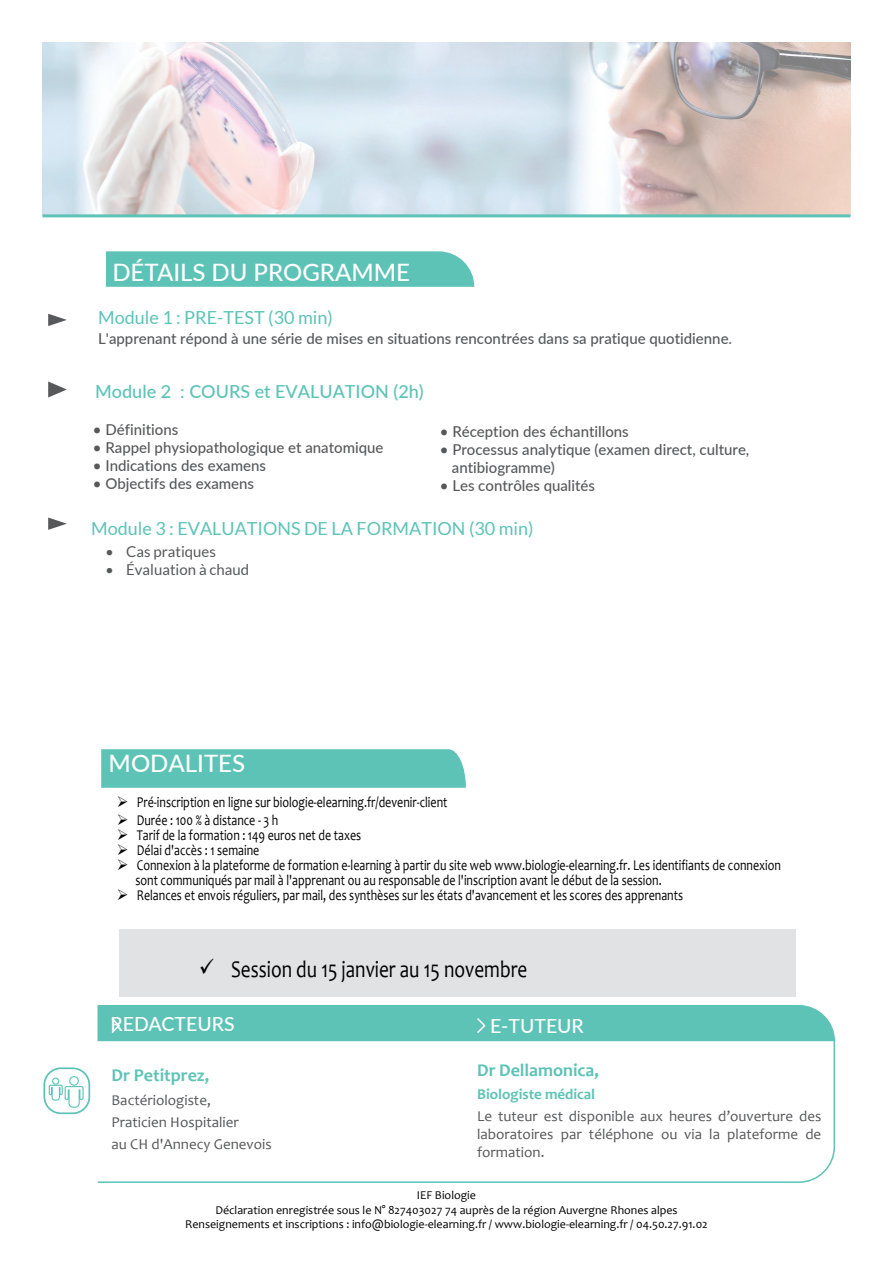
<style>
.page{position:relative;width:893px;height:1263px;background:#fff}
.page>*{position:absolute;margin:0;border:0;box-sizing:border-box;transform-origin:0 0}
.t1{font:24px "Candara";color:#000;scale:.8 1}
.t2{font:500 24px "Lato";color:#fff}
.t3{font:500 19.5px "Lato";color:#fff}
.t4{font:18px "Lato";color:#5cc3b6}
.t5{font:500 18px "Lato";color:#5cc3b6}
.t6{font:700 18px "Candara";color:#5cc3b6}
.t7{font:700 18px "Candara";color:#5dc4b6}
.t8{font:15px/15px "Candara";color:#000;scale:.8 1}
.t9{font:500 15px/18px "Lato";color:#57585a}
.t10{font:15px/22.2px "Candara";color:#57585a}
.t11{font:15px "Lato";color:#57585a}
.t12{font:12px/14.4px "Candara";color:#000;text-align:center}
.s1{font-weight:700;color:#5cc3b6}
</style>
<div class="page">
<div style="left:119px;top:929px;width:677px;height:67px;background:#e1e2e4"></div>
<img style="left:43px;top:43px;width:807px;height:171px">
<svg style="left:97px;top:1033px;width:739px;height:150px"></svg>
<svg style="left:106px;top:251px;width:368px;height:36px;background:#61c5b8"></svg>
<hr style="left:43px;top:214px;width:807px;height:3px;background:#5cc3b6">
<div style="left:97px;top:1005px;width:737px;height:36px;background:#5cc3b6"></div>
<svg style="left:48px;top:314px;width:19px;height:12px"></svg>
<svg style="left:48px;top:381px;width:19px;height:16px"></svg>
<svg style="left:48px;top:517px;width:19px;height:13px"></svg>
<div style="left:43px;top:1067px;width:47px;height:47px;border:2px solid #5cc3b6;border-radius:17px"></div>
<div style="left:69px;top:1076px;width:10px;height:10px;border:1px solid #5cc3b6;border-radius:50%"></div>
<div style="left:52px;top:1077px;width:7px;height:8px;border:1px solid #5cc3b6;border-radius:50%"></div>
<svg style="left:48px;top:1078px;width:36px;height:30px"></svg>
<div style="left:101px;top:749px;width:365px;height:39px;background:#5cc3b6"></div>
<p class="t2" style="left:112px;top:255px;width:299px">DÉTAILS DU PROGRAMME</p>
<p class="t4" style="left:98px;top:307px;width:236px">Module 1 : PRE-TEST (30 min)</p>
<p class="t9" style="left:98px;top:329px;width:635px">L'apprenant répond à une série de mises en situations rencontrées dans sa pratique quotidienne.</p>
<p class="t5" style="left:95px;top:378px;width:330px">Module 2 : COURS et EVALUATION (2h)</p>
<p class="t9" style="left:440px;top:421px;width:190px">• Réception des échantillons</p>
<p class="t9" style="left:452px;top:439px;width:299px;text-indent:-12px">• Processus analytique (examen direct, culture, antibiogramme)</p>
<p class="t9" style="left:440px;top:475px;width:157px">• Les contrôles qualités</p>
<p class="t4" style="left:91px;top:519px;width:444px">Module 3 : EVALUATIONS DE LA FORMATION (30 min)</p>
<p class="t11" style="left:106px;top:544px;width:111px">• Cas pratiques</p>
<p class="t11" style="left:106px;top:562px;width:144px">• Évaluation à chaud</p>
<p class="t9" style="left:93px;top:420px;width:87px">• Définitions</p>
<p class="t9" style="left:93px;top:438px;width:292px">• Rappel physiopathologique et anatomique</p>
<p class="t9" style="left:93px;top:456px;width:174px">• Indications des examens</p>
<p class="t9" style="left:93px;top:474px;width:163px">• Objectifs des examens</p>
<h1 class="t2" style="left:109px;top:746px;width:138px">MODALITES</h1>
<p class="t8" style="left:117px;top:795px;width:415px">➢ Pré-inscription en ligne sur biologie-elearning.fr/devenir-client</p>
<p class="t8" style="left:117px;top:813px;width:204px">➢ Durée : 100 % à distance - 3 h</p>
<p class="t8" style="left:117px;top:828px;width:307px">➢ Tarif de la formation : 149 euros net de taxes</p>
<p class="t8" style="left:117px;top:843px;width:180px">➢ Délai d'accès : 1 semaine</p>
<p class="t8" style="left:135px;top:858px;width:808px;text-indent:-19px">➢ Connexion à la plateforme de formation e-learning à partir du site web www.biologie-elearning.fr. Les identifiants de connexion sont communiqués par mail à l'apprenant ou au responsable de l'inscription avant le début de la session.</p>
<p class="t8" style="left:117px;top:888px;width:709px">➢ Relances et envois réguliers, par mail, des synthèses sur les états d'avancement et les scores des apprenants</p>
<h1 class="t1" style="left:199px;top:954px;width:412px">✓ Session du 15 janvier au 15 novembre</h1>
<p class="t3" style="left:111px;top:1009px;width:125px">REDACTEURS</p>
<p class="t7" style="left:111px;top:1064px;width:99px">Dr Petitprez,</p>
<p class="t10" style="left:111px;top:1089px;width:162px">Bactériologiste,<br>Praticien Hospitalier<br>au CH d'Annecy Genevois</p>
<p class="t3" style="left:490px;top:1012px;width:95px">E-TUTEUR</p>
<p class="t6" style="left:477px;top:1059px;width:123px">Dr Dellamonica,</p>
<p class="t10" style="left:477px;top:1082px;width:346px"><span class="s1">Biologiste médical<br></span>Le tuteur est disponible aux heures d’ouverture des</p>
<p class="t10" style="left:477px;top:1125px;width:346px;line-height:18px">laboratoires par téléphone ou via la plateforme de formation.</p>
<p class="t12" style="left:185px;top:1188px;width:524px">IEF Biologie<br>Déclaration enregistrée sous le N° 827403027 74 auprès de la région Auvergne Rhones alpes<br>Renseignements et inscriptions : info@biologie-elearning.fr / www.biologie-elearning.fr / 04.50.27.91.02</p>
</div>
